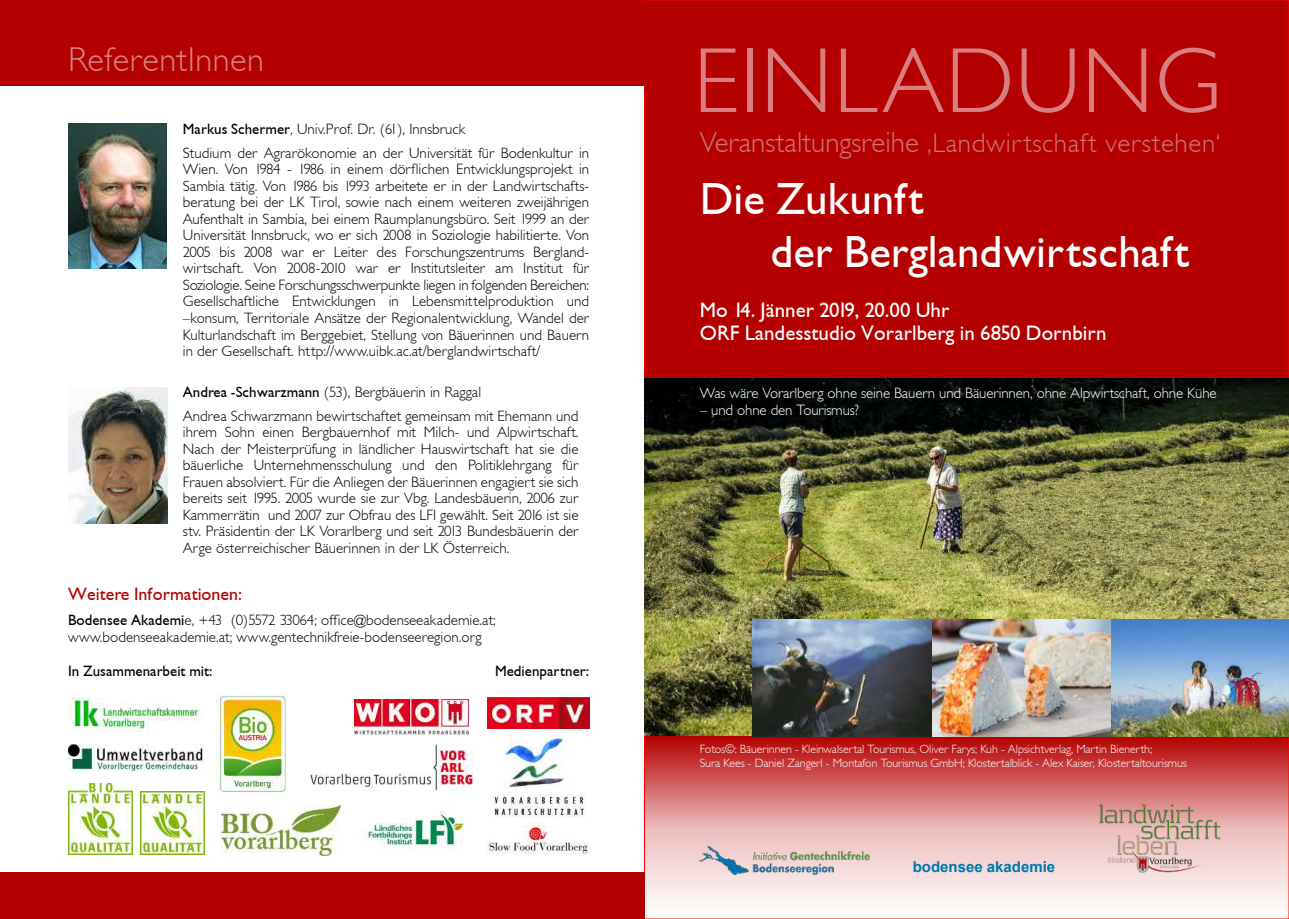
<style>
.page{position:relative;width:1289px;height:919px;background:#fff}
.page>*{position:absolute;margin:0;border:0;box-sizing:border-box;transform-origin:0 0}
.t1{font:93px "Garrison Light Sans";letter-spacing:.015em;color:rgb(255 255 255/.5)}
.t2{font:45px/52.5px "Garrison Light Sans BOLD";color:#fff}
.t3{font:34.5px "Garrison Light Sans";letter-spacing:.015em;color:rgb(255 255 255/.5)}
.t4{font:27px "Garrison Light Sans";letter-spacing:.025em;color:rgb(235 235 235/.5)}
.t5{font:21px/23.1px "Garrison Light Sans BOLD";color:#fff}
.t6{font:18px "Garrison Light Sans BOLD";color:#b40000}
.t7{font:15px/16.5px "Garrison Light Sans";color:#000}
.t8{font:15px "Garrison Light Sans";letter-spacing:-.01em;color:#fff}
.t9{font:15px "Garrison Light Sans BOLD";color:#000}
.t10{font:700 15px "Arial";color:#0078ab}
.t11{font:12px/13.8px "Garrison Light Sans";letter-spacing:-.01em;color:#fff}
.s1{font-family:"Garrison Light Sans BOLD"}
.s2{font-size:28.95px}
</style>
<div class="page">
<svg style="left:646px;top:2px;width:640px;height:901px;background:#bf2727"></svg>
<div style="left:0;top:0;width:644px;height:85px;background:#b40000"></div>
<div style="left:0;top:872px;width:644px;height:46px;background:#b30000"></div>
<img style="left:644px;top:378px;width:644px;height:357px">
<img style="left:68px;top:387px;width:100px;height:136px">
<img style="left:699px;top:846px;width:171px;height:28px">
<img style="left:1099px;top:804px;width:121px;height:68px">
<img style="left:68px;top:697px;width:134px;height:34px">
<img style="left:68px;top:744px;width:136px;height:26px">
<img style="left:68px;top:783px;width:64px;height:71px">
<img style="left:140px;top:791px;width:64px;height:63px">
<img style="left:217px;top:693px;width:70px;height:99px">
<img style="left:364px;top:811px;width:100px;height:41px">
<img style="left:355px;top:699px;width:114px;height:36px">
<img style="left:487px;top:697px;width:102px;height:31px">
<img style="left:493px;top:735px;width:93px;height:83px">
<img style="left:487px;top:825px;width:102px;height:30px">
<img style="left:221px;top:805px;width:119px;height:50px">
<img style="left:68px;top:123px;width:99px;height:145px">
<img style="left:310px;top:744px;width:162px;height:46px">
<img style="left:753px;top:619px;width:535px;height:117px">
<h3 class="t3" style="left:68px;top:47px;width:197px">ReferentInnen</h3>
<p class="t7" style="left:183px;top:118px;width:408px;line-height:24px"><span class="s1">Markus Schermer</span>, Univ.Prof. Dr. (61), Innsbruck<br>Studium der Agrarökonomie an der Universität für Bodenkultur in</p>
<p class="t7" style="left:183px;top:163px;width:408px;text-align:justify">Wien. Von 1984 - 1986 in einem dörflichen Entwicklungsprojekt in Sambia tätig. Von 1986 bis 1993 arbeitete er in der Landwirtschafts&shy;beratung bei der LK Tirol, sowie nach einem weiteren zweijährigen Aufenthalt in Sambia, bei einem Raumplanungsbüro. Seit 1999 an der Universität Innsbruck, wo er sich 2008 in Soziologie habilitierte. Von 2005 bis 2008 war er Leiter des Forschungszentrums Bergland&shy;wirtschaft. Von 2008-2010 war er Institutsleiter am Institut für Soziologie. Seine Forschungsschwerpunkte liegen in folgenden Bereichen:<br>Gesellschaftliche Entwicklungen in Lebensmittelproduktion und –konsum, Territoriale Ansätze der Regionalentwicklung, Wandel der Kulturlandschaft im Berggebiet, Stellung von Bäuerinnen und Bauern in der Gesellschaft. http://www.uibk.ac.at/berglandwirtschaft/</p>
<p class="t7" style="left:183px;top:381px;width:397px;line-height:24px"><span class="s1">Andrea -Schwarzmann</span> (53), Bergbäuerin in Raggal<br>Andrea Schwarzmann bewirtschaftet gemeinsam mit Ehemann und</p>
<p class="t7" style="left:183px;top:425px;width:397px;text-align:justify">ihrem Sohn einen Bergbauernhof mit Milch- und Alpwirtschaft.<br>Nach der Meisterprüfung in ländlicher Hauswirtschaft hat sie die bäuerliche Unternehmensschulung und den Politiklehrgang für Frauen absolviert. Für die Anliegen der Bäuerinnen engagiert sie sich bereits seit 1995. 2005 wurde sie zur Vbg. Landesbäuerin, 2006 zur Kammerrätin und 2007 zur Obfrau des LFI gewählt. Seit 2016 ist sie stv. Präsidentin der LK Vorarlberg und seit 2013 Bundesbäuerin der Arge österreichischer Bäuerinnen in der LK Österreich.</p>
<p class="t6" style="left:68px;top:587px;width:176px">Weitere Informationen:</p>
<p class="t7" style="left:68px;top:613px;width:429px"><span class="s1">Bodensee Akademi</span>e, +43 (0)5572 33064; office@bodenseeakademie.at; www.bodenseeakademie.at; www.gentechnikfreie-bodenseeregion.org</p>
<p class="t9" style="left:68px;top:666px;width:146px">In Zusammenarbeit mit:</p>
<p class="t9" style="left:495px;top:666px;width:96px">Medienpartner:</p>
<h1 class="t1" style="left:693px;top:48px;width:529px">EINLADUNG</h1>
<h3 class="t4" style="left:699px;top:133px;width:522px"><span class="s2">Veranstaltungsreihe</span> ‚Landwirtschaft verstehen‘</h3>
<h2 class="t2" style="left:770px;top:178px;width:420px;text-indent:-71px">Die Zukunft<br>der Berglandwirtschaft</h2>
<h3 class="t5" style="left:699px;top:300px;width:408px">Mo 14. Jänner 2019, 20.00 Uhr<br>ORF Landesstudio Vorarlberg in 6850 Dornbirn</h3>
<p class="t8" style="left:699px;top:387px;width:518px">Was wäre Vorarlberg ohne seine Bauern und Bäuerinnen, ohne Alpwirtschaft, ohne Kühe</p>
<p class="t8" style="left:699px;top:404px;width:161px">– und ohne den Tourismus?</p>
<p class="t11" style="left:699px;top:743px;width:488px">Fotos©: Bäuerinnen - Kleinwalsertal Tourismus, Oliver Farys; Kuh - Alpsichtverlag, Martin Bienerth;<br>Sura Kees - Daniel Zangerl - Montafon Tourismus GmbH; Klostertalblick - Alex Kaiser, Klostertaltourismus</p>
<p class="t10" style="left:912px;top:861px;width:144px">bodensee akademie</p>
</div>
